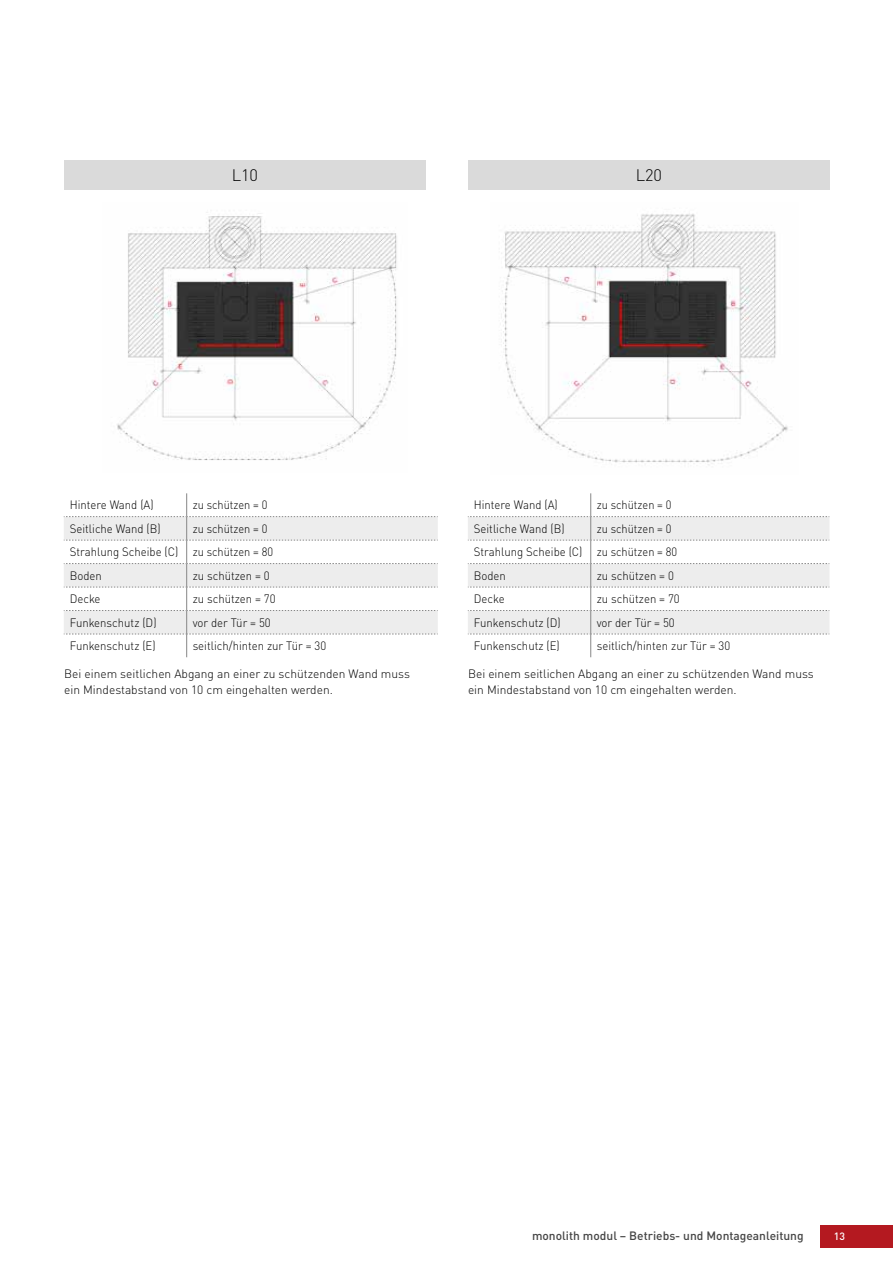
<style>
.page{position:relative;width:893px;height:1263px;background:#fff}
.page>*{position:absolute;margin:0;border:0;box-sizing:border-box;transform-origin:0 0}
.t1{font:300 16.5px "DINOT";color:#000}
.t2{font:300 12px "DINOT";color:#000;scale:.95 1}
.t3{font:300 12px/16.2px "DINOT";color:#000}
.t4{font:300 12px/23.4px "DINOT";color:#000;scale:.92 1}
.t5{font:500 12px "DINOT";color:#464646}
.t6{font:500 10.5px "DINOT";color:#fff}
</style>
<div class="page">
<div style="left:821px;top:1226px;width:72px;height:22px;background:#b41920"></div>
<div style="left:64px;top:160px;width:362px;height:30px;background:#dadada"></div>
<div style="left:468px;top:160px;width:362px;height:30px;background:#dadada"></div>
<img style="left:117px;top:212px;width:280px;height:248px">
<img style="left:501px;top:213px;width:287px;height:252px">
<svg style="left:64px;top:493px;width:374px;height:164px"></svg>
<svg style="left:468px;top:493px;width:362px;height:164px"></svg>
<h1 class="t1" style="left:232px;top:165px;width:28px">L10</h1>
<h1 class="t1" style="left:636px;top:165px;width:28px">L20</h1>
<p class="t2" style="left:70px;top:498px;width:90px">Hintere Wand (A)</p>
<p class="t4" style="left:193px;top:493px;width:83px">zu schützen = 0</p>
<p class="t2" style="left:70px;top:521px;width:97px">Seitliche Wand (B)</p>
<p class="t4" style="left:70px;top:517px;width:222px;text-indent:123px">zu schützen = 0<br>Strahlung Scheibe (C) zu schützen = 80<br>Boden</p>
<p class="t2" style="left:193px;top:568px;width:83px">zu schützen = 0</p>
<p class="t2" style="left:70px;top:592px;width:34px">Decke</p>
<p class="t2" style="left:193px;top:592px;width:89px">zu schützen = 70</p>
<p class="t2" style="left:70px;top:615px;width:93px">Funkenschutz (D)</p>
<p class="t2" style="left:193px;top:615px;width:84px">vor der Tür = 50</p>
<p class="t2" style="left:70px;top:639px;width:92px">Funkenschutz (E)</p>
<p class="t2" style="left:193px;top:639px;width:142px">seitlich/hinten zur Tür = 30</p>
<p class="t2" style="left:474px;top:498px;width:90px">Hintere Wand (A)</p>
<p class="t4" style="left:597px;top:493px;width:83px">zu schützen = 0</p>
<p class="t2" style="left:474px;top:521px;width:97px">Seitliche Wand (B)</p>
<p class="t4" style="left:474px;top:517px;width:222px;text-indent:123px">zu schützen = 0<br>Strahlung Scheibe (C) zu schützen = 80<br>Boden</p>
<p class="t2" style="left:597px;top:568px;width:83px">zu schützen = 0</p>
<p class="t2" style="left:474px;top:592px;width:34px">Decke</p>
<p class="t2" style="left:597px;top:592px;width:89px">zu schützen = 70</p>
<p class="t2" style="left:474px;top:615px;width:93px">Funkenschutz (D)</p>
<p class="t2" style="left:597px;top:615px;width:84px">vor der Tür = 50</p>
<p class="t2" style="left:474px;top:639px;width:92px">Funkenschutz (E)</p>
<p class="t2" style="left:597px;top:639px;width:142px">seitlich/hinten zur Tür = 30</p>
<p class="t3" style="left:64px;top:666px;width:347px">Bei einem seitlichen Abgang an einer zu schützenden Wand muss ein Mindestabstand von 10 cm eingehalten werden.</p>
<p class="t3" style="left:468px;top:666px;width:347px">Bei einem seitlichen Abgang an einer zu schützenden Wand muss ein Mindestabstand von 10 cm eingehalten werden.</p>
<p class="t5" style="left:532px;top:1228px;width:273px">monolith modul – Betriebs- und Montageanleitung</p>
<p class="t6" style="left:834px;top:1229px;width:13px">13</p>
</div>
